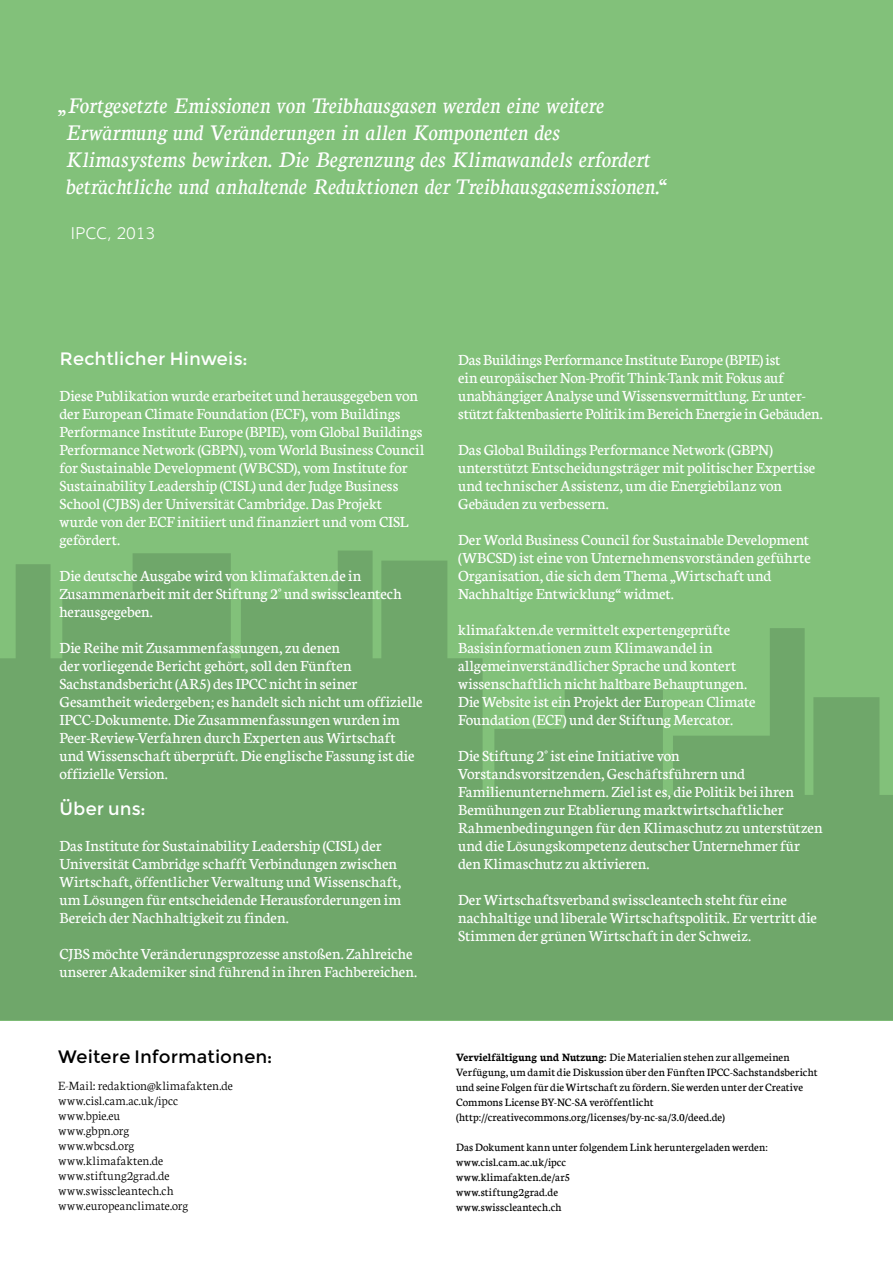
<style>
.page{position:relative;width:893px;height:1263px;background:#fff}
.page>*{position:absolute;margin:0;border:0;box-sizing:border-box;transform-origin:0 0}
.t1{font:italic 24px/27px "Neuton";letter-spacing:-.015em;color:#fff}
.t2{font:24px "Neuton";color:#fff}
.t3{font:18px "Montserrat";letter-spacing:-.005em;color:#fff}
.t4{font:18px "Montserrat";letter-spacing:-.01em;color:#000}
.t5{font:16.5px/18px "Neuton";letter-spacing:.005em;color:#fff}
.t6{font:300 16.5px "Muli";color:#fff}
.t7{font:300 13.5px/15px "Neuton";letter-spacing:.005em;color:#000}
.t8{font:12px/15px "Neuton";letter-spacing:.015em;color:#000}
.s1{font-weight:400}
.s2{font-weight:700}
</style>
<div class="page">
<div style="left:0;top:0;width:893px;height:1020px;background:#82c17a"></div>
<svg style="left:0;top:550px;width:893px;height:470px;fill:#6fa76a"></svg>
<p class="t1" style="left:66px;top:91px;width:603px">Fortgesetzte Emissionen von Treibhausgasen werden eine weitere Erwärmung und Veränderungen in allen Komponenten des Klimasystems bewirken. Die Begrenzung des Klimawandels erfordert beträchtliche und anhaltende Reduktionen der Treibhausgasemissionen.“</p>
<p class="t6" style="left:70px;top:223px;width:86px">I PCC, 2013</p>
<h1 class="t2" style="left:58px;top:104px;width:10px">”</h1>
<p class="t3" style="left:60px;top:347px;width:189px">Rechtlicher Hinweis:</p>
<p class="t5" style="left:60px;top:386px;width:366px">Diese Publikation wurde erarbeitet und herausgegeben von der European Climate Foundation (ECF), vom Buildings Performance Institute Europe (BPIE), vom Global Buildings Performance Network (GBPN), vom World Business Council for Sustainable Development (WBCSD), vom Institute for Sustainability Leadership (CISL) und der Judge Business School (CJBS) der Universität Cambridge. Das Projekt wurde von der ECF initiiert und finanziert und vom CISL gefördert.</p>
<p class="t5" style="left:60px;top:566px;width:344px">Die deutsche Ausgabe wird von klimafakten.de in<br>Zusammenarbeit mit der Stiftung 2° und swisscleantech herausgegeben.</p>
<p class="t5" style="left:60px;top:638px;width:364px">Die Reihe mit Zusammenfassungen, zu denen<br>der vorliegende Bericht gehört, soll den Fünften Sachstandsbericht (AR5) des IPCC nicht in seiner Gesamtheit wiedergeben; es handelt sich nicht um offizielle IPCC-Dokumente. Die Zusammenfassungen wurden im Peer-Review-Verfahren durch Experten aus Wirtschaft und Wissenschaft überprüft. Die englische Fassung ist die offizielle Version.</p>
<p class="t3" style="left:60px;top:797px;width:87px">Über uns:</p>
<p class="t5" style="left:60px;top:836px;width:343px">Das Institute for Sustainability Leadership (CISL) der Universität Cambridge schafft Verbindungen zwischen Wirtschaft, öffentlicher Verwaltung und Wissenschaft, um Lösungen für entscheidende Herausforderungen im Bereich der Nachhaltigkeit zu finden.</p>
<p class="t5" style="left:60px;top:944px;width:359px">CJBS möchte Veränderungsprozesse anstoßen. Zahlreiche unserer Akademiker sind führend in ihren Fachbereichen.</p>
<p class="t4" style="left:58px;top:1045px;width:215px">Weitere Informationen:</p>
<p class="t7" style="left:58px;top:1078px;width:176px">E-Mail<span class="s1">:</span> redaktion@klimafakten.de www.cisl.cam.ac.uk/ipcc www.bpie.eu<br>www.gbpn.org<br>www.wbcsd.org www.klimafakten.de www.stiftung2grad.de www.swisscleantech.ch www.europeanclimate.org</p>
<p class="t5" style="left:458px;top:350px;width:366px">Das Buildings Performance Institute Europe (BPIE) ist<br>ein europäischer Non-Profit Think-Tank mit Fokus auf unabhängiger Analyse und Wissensvermittlung. Er unter&shy;stützt faktenbasierte Politik im Bereich Energie in Gebäuden.</p>
<p class="t5" style="left:458px;top:440px;width:359px">Das Global Buildings Performance Network (GBPN) unterstützt Entscheidungsträger mit politischer Expertise und technischer Assistenz, um die Energiebilanz von Gebäuden zu verbessern.</p>
<p class="t5" style="left:458px;top:530px;width:354px;text-align:justify">Der World Business Council for Sustainable Development (WBCSD) ist eine von Unternehmensvorständen geführte Organisation, die sich dem Thema Wirtschaft und</p>
<p class="t5" style="left:670px;top:575px;width:7px">”</p>
<p class="t5" style="left:458px;top:575px;width:273px;line-height:36px">Nachhaltige Entwicklung“ widmet. klimafakten.de vermittelt expertengeprüfte</p>
<p class="t5" style="left:458px;top:638px;width:299px">Basisinformationen zum Klimawandel in allgemeinverständlicher Sprache und kontert wissenschaftlich nicht haltbare Behauptungen.<br>Die Website ist ein Projekt der European Climate Foundation (ECF) und der Stiftung Mercator.</p>
<p class="t5" style="left:458px;top:746px;width:366px">Die Stiftung 2° ist eine Initiative von Vorstandsvorsitzenden, Geschäftsführern und Familienunternehmern. Ziel ist es, die Politik bei ihren Bemühungen zur Etablierung marktwirtschaftlicher Rahmenbedingungen für den Klimaschutz zu unterstützen und die Lösungskompetenz deutscher Unternehmer für den Klimaschutz zu aktivieren.</p>
<p class="t5" style="left:458px;top:890px;width:360px">Der Wirtschaftsverband swisscleantech steht für eine nachhaltige und liberale Wirtschaftspolitik. Er vertritt die<br>Stimmen der grünen Wirtschaft in der Schweiz.</p>
<p class="t8" style="left:456px;top:1050px;width:363px"><span class="s2">Vervielfältigung und Nutzung:</span> Die Materialien stehen zur allgemeinen Verfügung, um damit die Diskussion über den Fünften IPCC-Sachstandsbericht und seine Folgen für die Wirtschaft zu fördern. Sie werden unter der Creative Commons License BY-NC-SA veröffentlicht (http://creativecommons.org/licenses/by-nc-sa/3.0/deed.de)</p>
<p class="t8" style="left:456px;top:1140px;width:313px">Das Dokument kann unter folgendem Link heruntergeladen werden: www.cisl.cam.ac.uk/ipcc<br>www.klimafakten.de/ar5<br>www.stiftung2grad.de<br>www.swisscleantech.ch</p>
</div>
